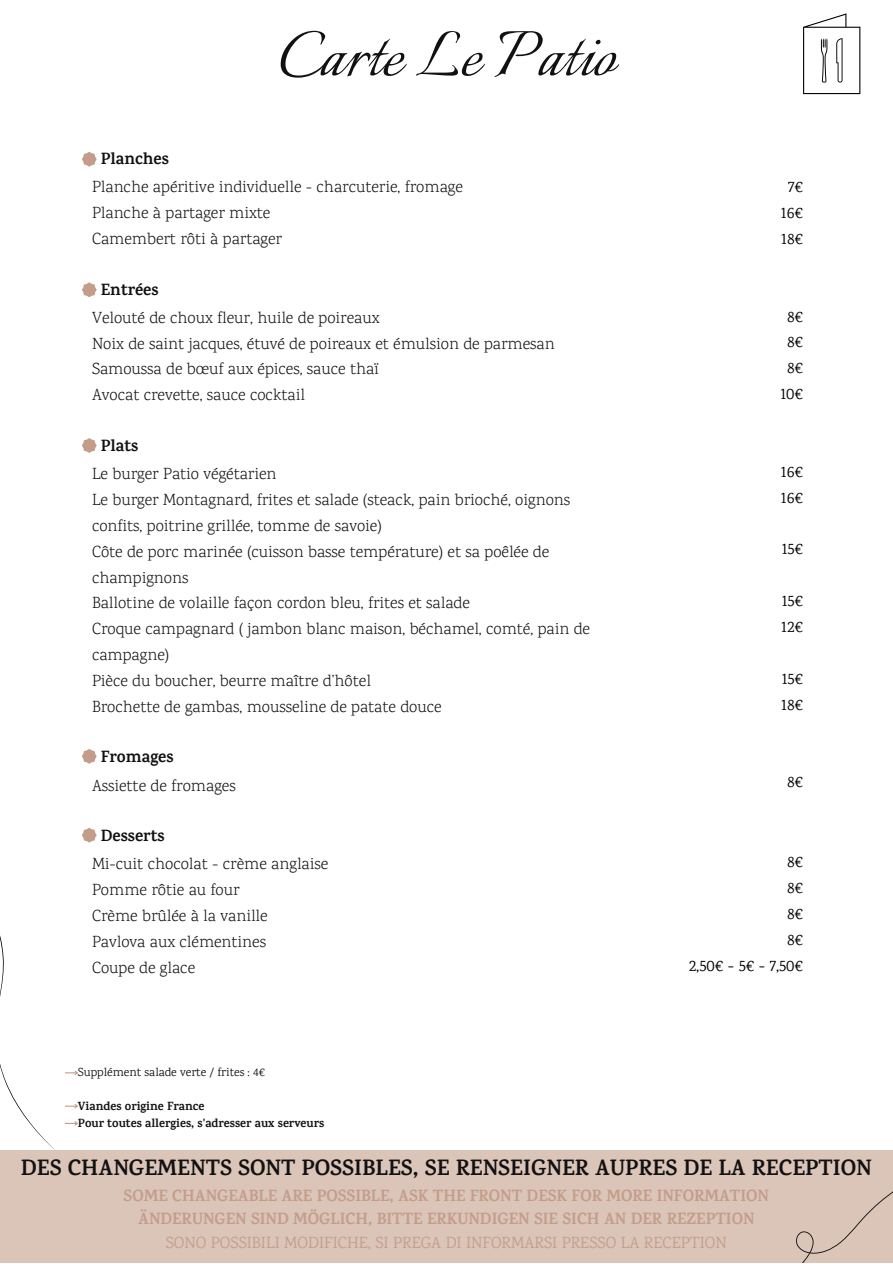
<style>
.page{position:relative;width:893px;height:1264px;background:#fff}
.page>*{position:absolute;margin:0;border:0;box-sizing:border-box;transform-origin:0 0}
.t1{font:81px "Italianno";color:#121111}
.t2{font:700 22.5px "Karma";color:#121111}
.t3{font:300 16.5px/25.8px "Karma";color:#121111}
.t4{font:700 16.5px/23.5px "Karma";color:#c39d8a;text-align:center}
.t5{font:16.5px/25.8px "Karma";color:#000}
.t6{font:16.5px "Karma";color:#c39d8a}
.t7{font:700 16.5px "Karma";color:#121111}
.t8{font:700 12px/17px "Karma";color:#121111}
.t9{font:12px "Karma";color:#121111}
</style>
<div class="page">
<div style="left:0;top:1150px;width:892px;height:112px;background:#dbc4b8"></div>
<svg style="left:65px;top:1104px;width:13px;height:5px"></svg>
<svg style="left:65px;top:1121px;width:13px;height:5px"></svg>
<svg style="left:803px;top:13px;width:57px;height:81px"></svg>
<svg style="left:796px;top:1192px;width:96px;height:70px"></svg>
<svg style="left:0;top:935px;width:55px;height:215px"></svg>
<svg style="left:65px;top:1070px;width:13px;height:5px"></svg>
<svg style="left:82px;top:152px;width:15px;height:15px"></svg>
<svg style="left:82px;top:282px;width:15px;height:15px"></svg>
<svg style="left:82px;top:438px;width:15px;height:15px"></svg>
<svg style="left:82px;top:749px;width:15px;height:14px"></svg>
<svg style="left:82px;top:828px;width:15px;height:14px"></svg>
<h1 class="t1" style="left:277px;top:10px;width:339px">Carte Le Patio</h1>
<p class="t7" style="left:101px;top:149px;width:70px">Planches</p>
<p class="t3" style="left:92px;top:175px;width:372px">Planche apéritive individuelle - charcuterie, fromage<br>Planche à partager mixte<br>Camembert rôti à partager</p>
<p class="t7" style="left:101px;top:279px;width:59px">Entrées</p>
<p class="t3" style="left:92px;top:306px;width:464px">Velouté de choux fleur, huile de poireaux<br>Noix de saint jacques, étuvé de poireaux et émulsion de parmesan Samoussa de bœuf aux épices, sauce thaï<br>Avocat crevette, sauce cocktail</p>
<p class="t7" style="left:101px;top:435px;width:39px">Plats</p>
<p class="t3" style="left:92px;top:462px;width:499px">Le burger Patio végétarien<br>Le burger Montagnard, frites et salade (steack, pain brioché, oignons confits, poitrine grillée, tomme de savoie)<br>Côte de porc marinée (cuisson basse température) et sa poêlée de champignons<br>Ballotine de volaille façon cordon bleu, frites et salade<br>Croque campagnard ( jambon blanc maison, béchamel, comté, pain de campagne)<br>Pièce du boucher, beurre maître d’hôtel<br>Brochette de gambas, mousseline de patate douce</p>
<p class="t7" style="left:101px;top:747px;width:74px">Fromages</p>
<p class="t3" style="left:92px;top:773px;width:145px">Assiette de fromages</p>
<p class="t7" style="left:101px;top:825px;width:65px">Desserts</p>
<p class="t3" style="left:92px;top:852px;width:238px">Mi-cuit chocolat - crème anglaise<br>Pomme rôtie au four<br>Crème brûlée à la vanille<br>Pavlova aux clémentines<br>Coupe de glace</p>
<p class="t5" style="left:780px;top:174px;width:24px;text-align:center">7€<br>16€<br>18€</p>
<p class="t5" style="left:780px;top:303px;width:24px;text-align:center">8€<br>8€<br>8€<br>10€</p>
<p class="t5" style="left:780px;top:458px;width:24px">16€<br>16€</p>
<p class="t5" style="left:781px;top:536px;width:23px">15€</p>
<p class="t5" style="left:781px;top:587px;width:24px">15€<br>12€</p>
<p class="t5" style="left:781px;top:665px;width:24px">15€<br>18€</p>
<p class="t5" style="left:787px;top:768px;width:18px">8€</p>
<p class="t5" style="left:688px;top:848px;width:116px;text-align:right">8€<br>8€<br>8€<br>8€<br>2,50€ - 5€ - 7,50€</p>
<p class="t9" style="left:78px;top:1064px;width:189px">Supplément salade verte / frites : 4€</p>
<p class="t8" style="left:78px;top:1097px;width:248px">Viandes origine France<br>Pour toutes allergies, s'adresser aux serveurs</p>
<h2 class="t2" style="left:21px;top:1153px;width:852px">DES CHANGEMENTS SONT POSSIBLES, SE RENSEIGNER AUPRES DE LA RECEPTION</h2>
<p class="t4" style="left:124px;top:1183px;width:646px">SOME CHANGEABLE ARE POSSIBLE, ASK THE FRONT DESK FOR MORE INFORMATION<br>ÄNDERUNGEN SIND MÖGLICH, BITTE ERKUNDIGEN SIE SICH AN DER REZEPTION</p>
<p class="t6" style="left:166px;top:1232px;width:562px">SONO POSSIBILI MODIFICHE, SI PREGA DI INFORMARSI PRESSO LA RECEPTION</p>
</div>
